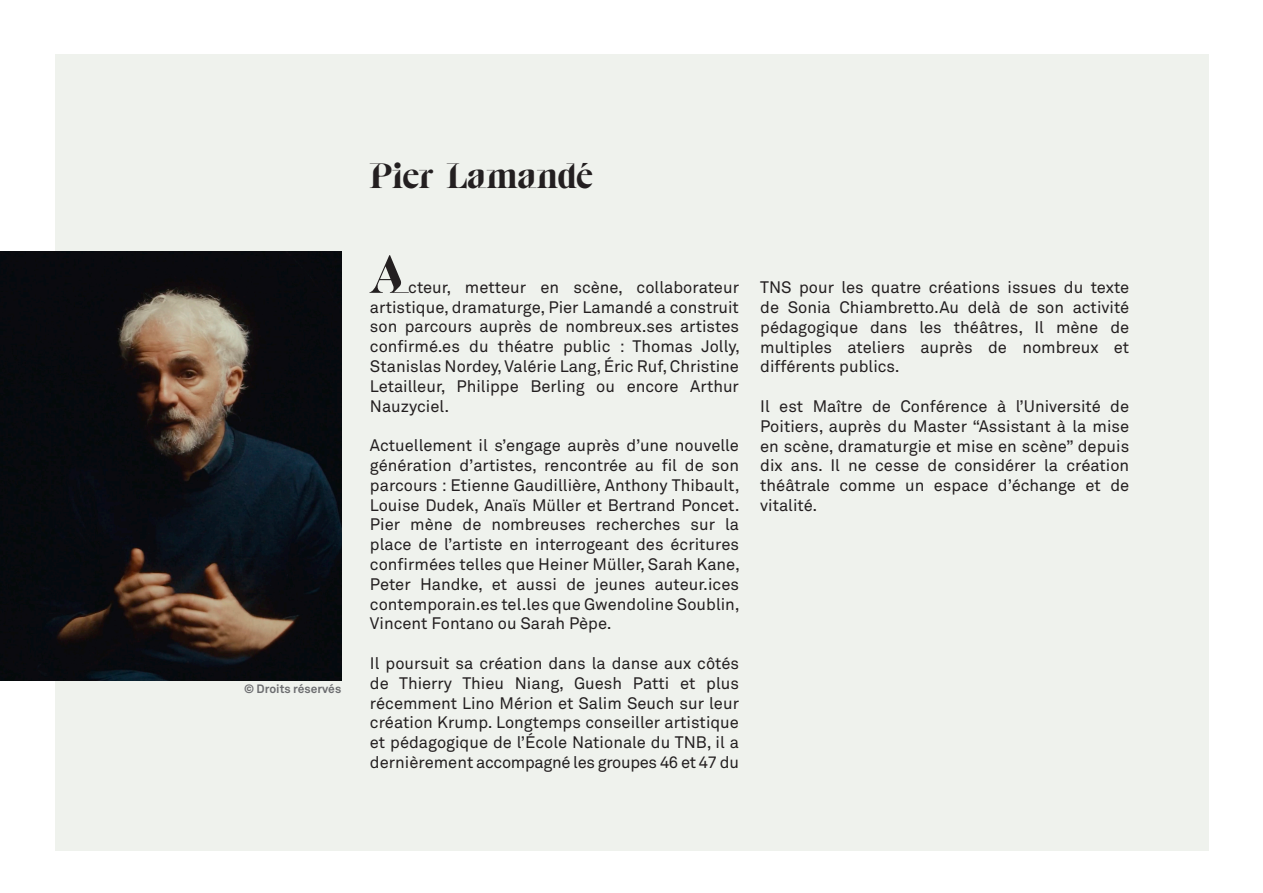
<style>
.page{position:relative;width:1263px;height:893px;background:#fff}
.page>*{position:absolute;margin:0;border:0;box-sizing:border-box;transform-origin:0 0}
.t1{font:54px "BN Shade";color:#231f20}
.t2{font:36px "BN Shade";letter-spacing:-.01em;color:#231f20}
.t3{font:16.5px/19.8px "Akkurat Pro";color:#231f20;text-align:justify}
.t4{font:700 12px "Akkurat Pro";color:#6c6d70}
</style>
<div class="page">
<div style="left:56px;top:54px;width:1153px;height:797px;background:#eff2ed"></div>
<img style="left:0;top:251px;width:342px;height:429px">
<p class="t4" style="left:244px;top:681px;width:99px">© Droits réservés</p>
<p class="t2" style="left:370px;top:155px;width:224px">Pier Lamandé</p>
<p class="t1" style="left:370px;top:244px;width:40px">A</p>
<p class="t3" style="left:370px;top:278px;width:371px;text-indent:38px">cteur, metteur en scène, collaborateur artistique, dramaturge, Pier Lamandé a construit son parcours auprès de nombreux.ses artistes confirmé.es du théatre public : Thomas Jolly, Stanislas Nordey, Valérie Lang, Éric Ruf, Christine Letailleur, Philippe Berling ou encore Arthur Nauzyciel.</p>
<p class="t3" style="left:370px;top:436px;width:371px">Actuellement il s’engage auprès d’une nouvelle génération d’artistes, rencontrée au fil de son parcours : Etienne Gaudillière, Anthony Thibault, Louise Dudek, Anaïs Müller et Bertrand Poncet.<br>Pier mène de nombreuses recherches sur la place de l’artiste en interrogeant des écritures confirmées telles que Heiner Müller, Sarah Kane, Peter Handke, et aussi de jeunes auteur.ices contemporain.es tel.les que Gwendoline Soublin, Vincent Fontano ou Sarah Pèpe.</p>
<p class="t3" style="left:370px;top:654px;width:371px">Il poursuit sa création dans la danse aux côtés de Thierry Thieu Niang, Guesh Patti et plus récemment Lino Mérion et Salim Seuch sur leur création Krump. Longtemps conseiller artistique et pédagogique de l’École Nationale du TNB, il a dernièrement accompagné les groupes 46 et 47 du</p>
<p class="t3" style="left:760px;top:278px;width:371px">TNS pour les quatre créations issues du texte de Sonia Chiambretto.Au delà de son activité pédagogique dans les théâtres, Il mène de multiples ateliers auprès de nombreux et différents publics.</p>
<p class="t3" style="left:760px;top:397px;width:371px">Il est Maître de Conférence à l’Université de Poitiers, auprès du Master “Assistant à la mise en scène, dramaturgie et mise en scène” depuis dix ans. Il ne cesse de considérer la création théâtrale comme un espace d’échange et de vitalité.</p>
</div>
